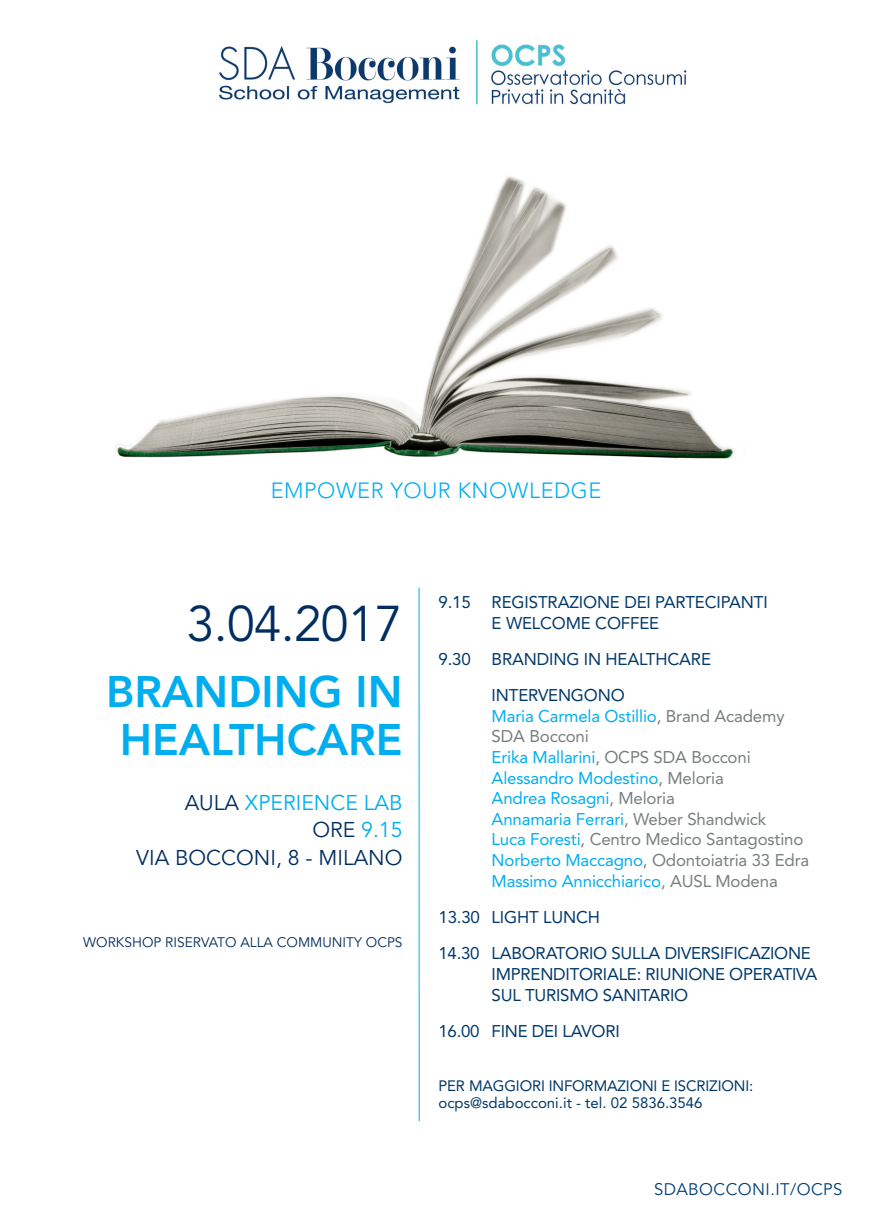
<style>
.page{position:relative;width:877px;height:1232px;background:#fff}
.page>*{position:absolute;margin:0;border:0;box-sizing:border-box;transform-origin:0 0}
.t1{font:49.81px "Avenir";letter-spacing:-.015em;color:#002e5e}
.t2{font:800 43.75px/47.5px "Avenir";color:#00aeef;text-align:center}
.t3{font:300 21.88px "Avenir";letter-spacing:.025em;color:#00aeef}
.t4{font:21.25px/27.5px "Avenir";color:#002e5e;text-align:right}
.t5{font:16.88px/20.6px "Avenir";letter-spacing:-.01em;color:#00aeef}
.t6{font:16.88px/20.6px "Avenir";letter-spacing:-.015em;color:#00386a}
.t7{font:16.69px "Avenir";letter-spacing:.025em;color:#013f77}
.t8{font:15px/17.5px "Avenir";letter-spacing:-.01em;color:#00386a}
.t9{font:13.75px "Avenir";color:#002e5e}
.s1{color:#00aeef}
.s2{color:#777e7d}
</style>
<div class="page">
<hr style="left:419px;top:587px;width:1px;height:533px;background:#00aeef">
<img style="left:116px;top:176px;width:618px;height:283px">
<img style="left:219px;top:40px;width:468px;height:65px">
<p class="t3" style="left:271px;top:478px;width:332px">EMPOWER YOUR KNOWLEDGE</p>
<h1 class="t1" style="left:187px;top:594px;width:217px">3.04.2017</h1>
<h2 class="t2" style="left:106px;top:668px;width:298px">BRANDING IN<br>HEALTHCARE</h2>
<p class="t4" style="left:136px;top:789px;width:268px">AULA <span class="s1">XPERIENCE LAB<br></span>ORE <span class="s1">9.15<br></span>VIA BOCCONI, 8 - MILANO</p>
<p class="t9" style="left:83px;top:934px;width:321px">WORKSHOP RISERVATO ALLA COMMUNITY OCPS</p>
<p class="t6" style="left:492px;top:591px;width:278px;text-indent:-53px">9.15 REGISTRAZIONE DEI PARTECIPANTI<br>E WELCOME COFFEE</p>
<p class="t6" style="left:492px;top:640px;width:221px;line-height:36.2px;text-indent:-53px">9.30 BRANDING IN HEALTHCARE<br>INTERVENGONO</p>
<p class="t5" style="left:492px;top:705px;width:319px">Maria Carmela Ostillio<span class="s2">, Brand Academy SDA Bocconi<br></span>Erika Mallarini<span class="s2">, OCPS SDA Bocconi </span>Alessandro Modestino<span class="s2">, Meloria<br></span>Andrea Rosagni<span class="s2">, Meloria<br></span>Annamaria Ferrari<span class="s2">, Weber Shandwick<br></span>Luca Foresti<span class="s2">, Centro Medico Santagostino </span>Norberto Maccagno<span class="s2">, Odontoiatria 33 Edra </span>Massimo Annicchiarico<span class="s2">, AUSL Modena</span></p>
<p class="t6" style="left:438px;top:898px;width:374px;line-height:36.2px">13.30 LIGHT LUNCH<br>14.30 LABORATORIO SULLA DIVERSIFICAZIONE</p>
<p class="t6" style="left:492px;top:963px;width:327px">IMPRENDITORIALE: RIUNIONE OPERATIVA<br>SUL TURISMO SANITARIO</p>
<p class="t6" style="left:438px;top:1020px;width:183px">16.00 FINE DEI LAVORI</p>
<p class="t8" style="left:438px;top:1076px;width:316px">PER MAGGIORI INFORMAZIONI E ISCRIZIONI: ocps@sdabocconi.it - tel. 02 5836.3546</p>
<p class="t7" style="left:654px;top:1178px;width:190px">SDABOCCONI.IT/OCPS</p>
</div>
